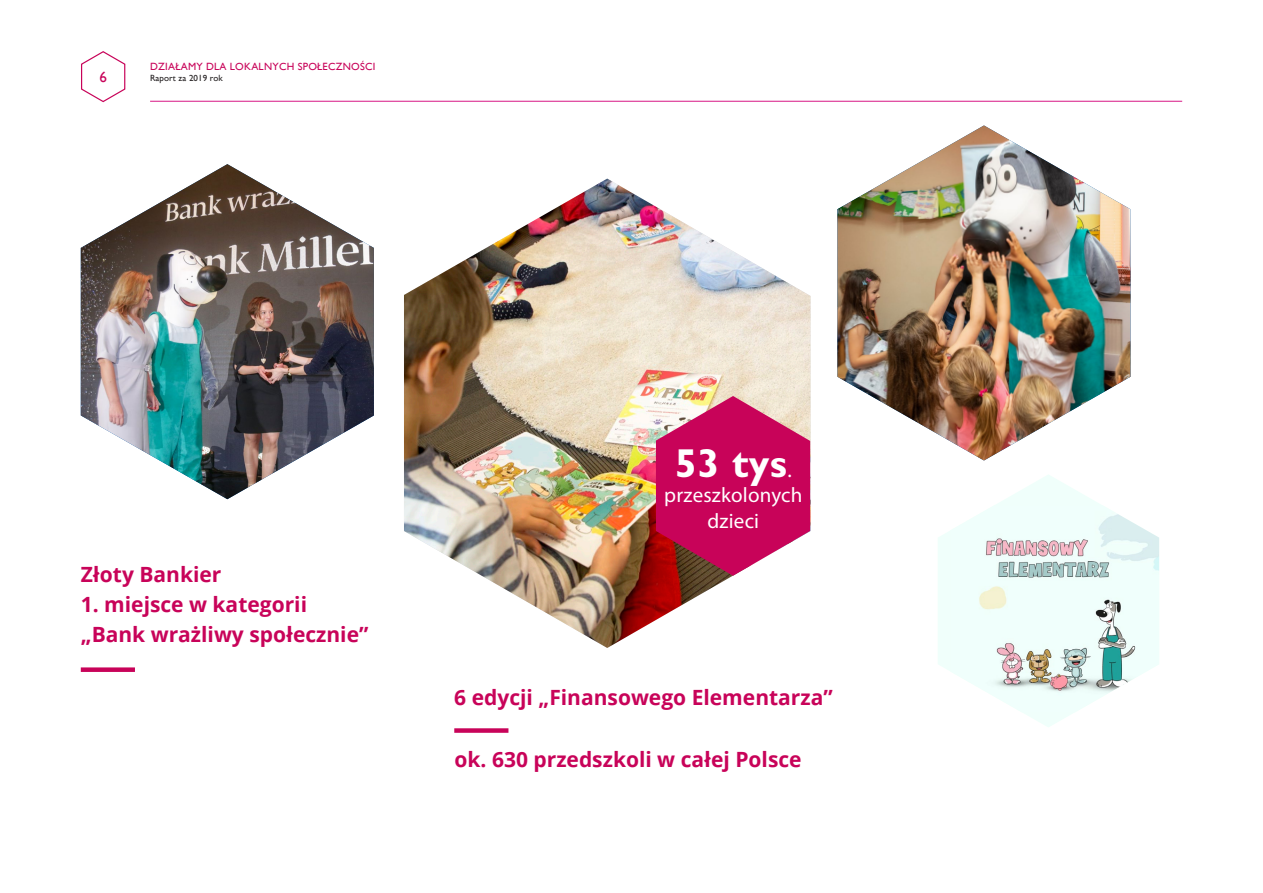
<style>
.page{position:relative;width:1263px;height:893px;background:#fff}
.page>*{position:absolute;margin:0;border:0;box-sizing:border-box;transform-origin:0 0}
.t1{font:700 40.5px "Gill Sans";color:#fff}
.t2{font:700 21px "Open Sans";color:#c80359}
.t3{font:21px "Myriad Pro";letter-spacing:.01em;color:#fff}
.t4{font:15px "Gill Sans";color:#c80359}
.t5{font:10.5px "Gill Sans";letter-spacing:.025em;color:#c80359}
.t6{font:9px "Gill Sans";letter-spacing:.01em;color:#231f20}
.s1{font-family:"Myriad Pro";font-weight:400;font-size:21px}
</style>
<div class="page">
<img style="left:404px;top:179px;width:406px;height:469px">
<img style="left:81px;top:164px;width:293px;height:335px">
<div style="left:81px;top:667px;width:54px;height:5px;background:#c80359"></div>
<img style="left:837px;top:125px;width:293px;height:335px">
<svg style="left:938px;top:475px;width:163px;height:252px"></svg>
<img style="left:950px;top:505px;width:209px;height:207px">
<svg style="left:656px;top:396px;width:154px;height:180px;background:#cb306d"></svg>
<div style="left:454px;top:728px;width:54px;height:5px;background:#c80359"></div>
<svg style="left:81px;top:51px;width:45px;height:52px"></svg>
<hr style="left:150px;top:101px;width:1032px;height:1px;background:#d81684">
<p class="t4" style="left:99px;top:69px;width:9px">6</p>
<p class="t5" style="left:150px;top:61px;width:227px">DZIAŁAMY DLA LOKALNYCH SPOŁECZNOŚCI</p>
<p class="t6" style="left:150px;top:73px;width:74px">Raport za 2019 rok</p>
<p class="t2" style="left:81px;top:559px;width:142px">Złoty Bankier</p>
<p class="t2" style="left:81px;top:589px;width:228px">1. miejsce w kategorii</p>
<p class="t2" style="left:81px;top:619px;width:289px">„Bank wrażliwy społecznie”</p>
<p class="t1" style="left:675px;top:439px;width:119px">53 tys<span class="s1">.</span></p>
<p class="t3" style="left:664px;top:482px;width:140px">przeszkolonych</p>
<p class="t3" style="left:707px;top:508px;width:53px">dzieci</p>
<p class="t2" style="left:454px;top:682px;width:380px">6 edycji „Finansowego Elementarza”</p>
<p class="t2" style="left:455px;top:745px;width:349px">ok. 630 przedszkoli w całej Polsce</p>
</div>
